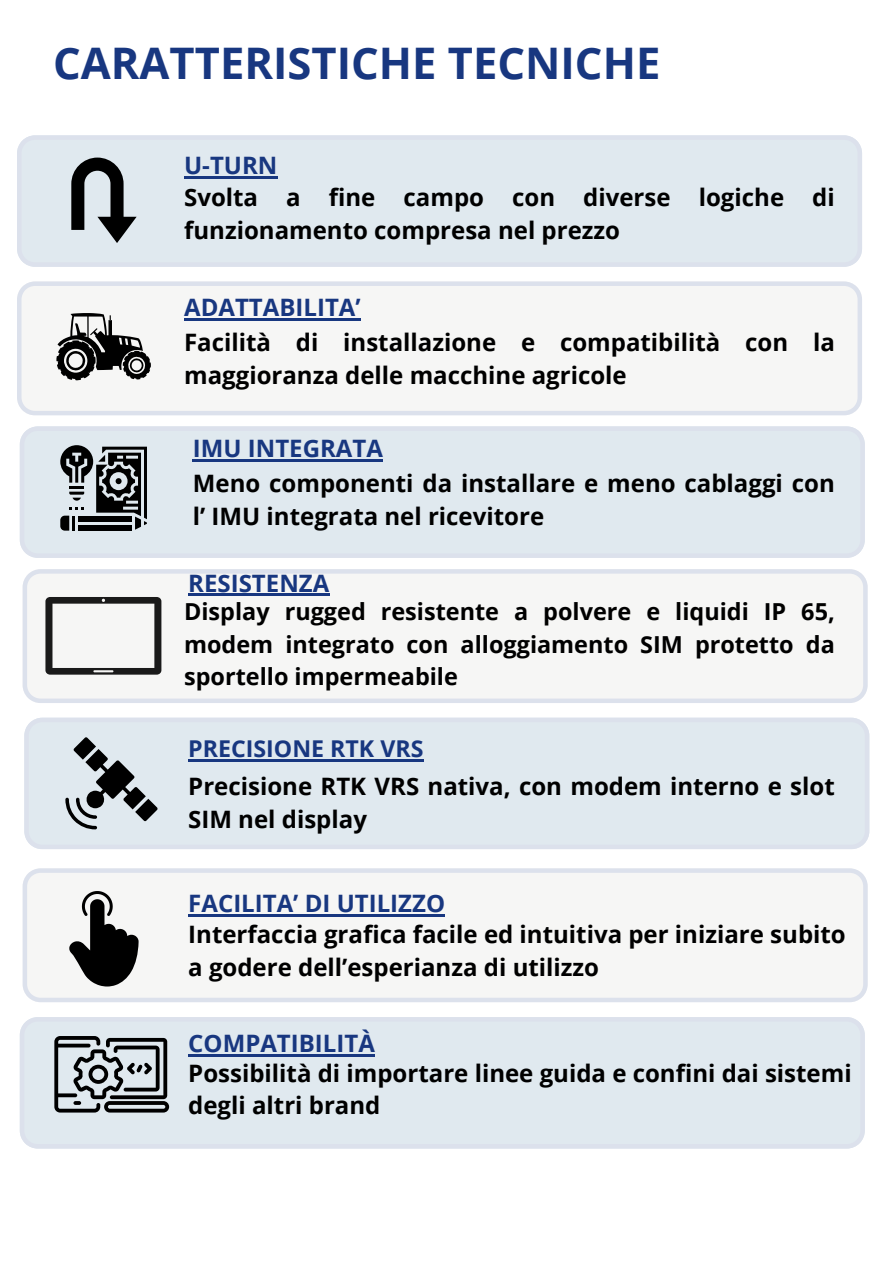
<style>
.page{position:relative;width:894px;height:1264px;background:#fff}
.page>*{position:absolute;margin:0;border:0;box-sizing:border-box;transform-origin:0 0}
.t1{font:700 43.5px "Open Sans";color:#183780}
.t2{font:700 24px/32.7px "Open Sans";color:#000}
.t3{font:700 24px "Open Sans";color:#183780}
.t4{font:700 23.4px/32.7px "Open Sans";color:#000;text-align:justify}
.t5{font:700 23.1px "Open Sans";color:#183780}
</style>
<div class="page">
<div style="left:17px;top:135px;width:844px;height:132px;background:#e0e9ef"></div>
<svg style="left:17px;top:281px;width:844px;height:134px"></svg>
<div style="left:20px;top:426px;width:844px;height:132px;background:#e0e9ef"></div>
<svg style="left:23px;top:569px;width:844px;height:134px"></svg>
<div style="left:24px;top:717px;width:845px;height:132px;background:#e0e9ef"></div>
<svg style="left:23px;top:868px;width:844px;height:134px"></svg>
<div style="left:20px;top:1017px;width:844px;height:131px;background:#e0e9ef"></div>
<svg style="left:65px;top:737px;width:93px;height:92px;background:#a1a7ac"></svg>
<svg style="left:69px;top:891px;width:70px;height:95px"></svg>
<svg style="left:54px;top:1036px;width:115px;height:76px;background:#888d91"></svg>
<svg style="left:45px;top:597px;width:116px;height:77px"></svg>
<svg style="left:60px;top:445px;width:87px;height:85px;background:#6b6f72"></svg>
<svg style="left:71px;top:158px;width:65px;height:85px;background:#808589"></svg>
<svg style="left:56px;top:313px;width:95px;height:67px"></svg>
<hr style="left:184px;top:176px;width:93px;height:2px;background:#183780">
<hr style="left:184px;top:318px;width:176px;height:3px;background:#183780">
<hr style="left:193px;top:459px;width:190px;height:2px;background:#183780">
<hr style="left:188px;top:593px;width:141px;height:3px;background:#183780">
<hr style="left:188px;top:759px;width:235px;height:2px;background:#183780">
<hr style="left:188px;top:1053px;width:187px;height:3px;background:#183780">
<hr style="left:188px;top:914px;width:257px;height:2px;background:#183780">
<h1 class="t1" style="left:53px;top:33px;width:608px">CARATTERISTICHE TECNICHE</h1>
<h2 class="t3" style="left:184px;top:148px;width:95px">U-TURN</h2>
<p class="t2" style="left:184px;top:180px;width:652px">Svolta a fine campo con diverse logiche di funzionamento compresa nel prezzo</p>
<p class="t3" style="left:184px;top:291px;width:178px">ADATTABILITA’</p>
<p class="t2" style="left:184px;top:325px;width:652px">Facilità di installazione e compatibilità con la maggioranza delle macchine agricole</p>
<p class="t3" style="left:193px;top:431px;width:191px">IMU INTEGRATA</p>
<h2 class="t2" style="left:193px;top:466px;width:643px">Meno componenti da installare e meno cablaggi con l’ IMU integrata nel ricevitore</h2>
<h2 class="t3" style="left:188px;top:566px;width:142px">RESISTENZA</h2>
<p class="t4" style="left:184px;top:594px;width:652px">Display rugged resistente a polvere e liquidi IP 65, modem integrato con alloggiamento SIM protetto da sportello impermeabile</p>
<p class="t5" style="left:188px;top:732px;width:236px">PRECISIONE RTK VRS</p>
<p class="t2" style="left:188px;top:769px;width:648px">Precisione RTK VRS nativa, con modem interno e slot<br>SIM nel display</p>
<h2 class="t3" style="left:188px;top:886px;width:258px">FACILITA’ DI UTILIZZO</h2>
<p class="t2" style="left:188px;top:917px;width:659px">Interfaccia grafica facile ed intuitiva per iniziare subito a godere dell’esperianza di utilizzo</p>
<p class="t3" style="left:188px;top:1025px;width:188px">COMPATIBILITÀ</p>
<h2 class="t2" style="left:188px;top:1056px;width:664px">Possibilità di importare linee guida e confini dai sistemi degli altri brand</h2>
</div>
